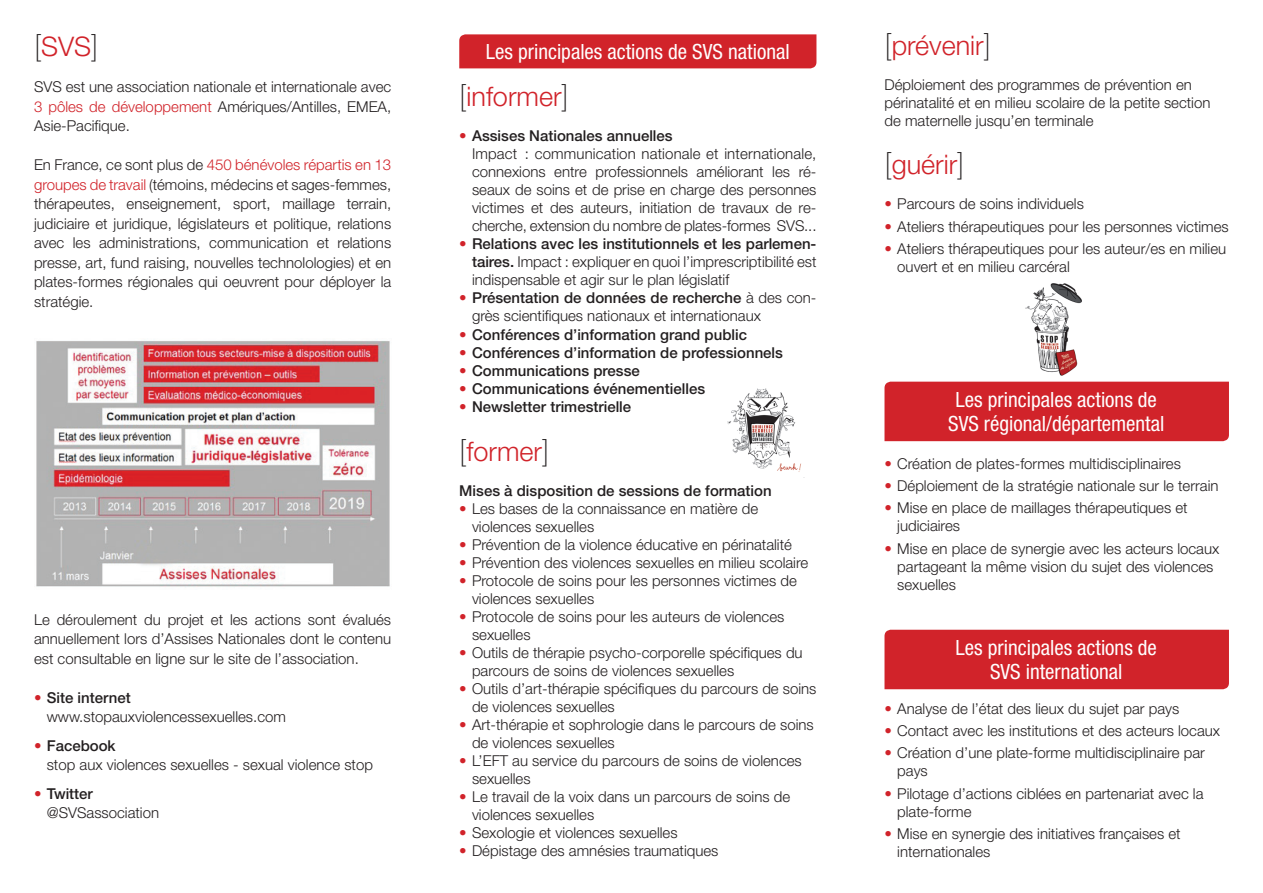
<style>
.page{position:relative;width:1263px;height:893px;background:#fff}
.page>*{position:absolute;margin:0;border:0;box-sizing:border-box;transform-origin:0 0}
.t1{font:300 27px "Helvetica Neue LT Pro";color:#d1232a}
.t2{font:condensed 21px/24px "Helvetica Neue LT Std";color:#fff;text-align:center}
.t3{font:300 15px/18px "Helvetica Neue LT Std";color:#231f20}
.t4{font:500 15px "Helvetica Neue LT Std";color:#231f20}
.s1{font-family:"Helvetica Neue LT Std";font-weight:100;font-size:30px;color:#231f20}
.s2{color:#d1232a}
.s3{font-weight:500}
.s4{font-weight:300;color:#d1232a}
</style>
<div class="page">
<img style="left:1025px;top:283px;width:57px;height:93px">
<img style="left:36px;top:340px;width:354px;height:247px">
<div style="left:459px;top:34px;width:357px;height:34px;background:#d1232a"></div>
<div style="left:884px;top:382px;width:345px;height:59px;background:#d1232a"></div>
<div style="left:884px;top:630px;width:345px;height:59px;background:#d1232a"></div>
<img style="left:727px;top:388px;width:78px;height:90px">
<p class="t1" style="left:34px;top:30px;width:66px"><span class="s1">[</span>SVS<span class="s1">]</span></p>
<p class="t3" style="left:34px;top:77px;width:359px;line-height:19.5px;text-align:justify">SVS est une association nationale et internationale avec <span class="s2">3 pôles de développement</span> Amériques/Antilles, EMEA, Asie-Pacifique.</p>
<p class="t3" style="left:34px;top:155px;width:359px;line-height:19.5px;text-align:justify">En France, ce sont plus de <span class="s2">450 bénévoles répartis en 13 groupes de travail</span> (témoins, médecins et sages-femmes, thérapeutes, enseignement, sport, maillage terrain, judiciaire et juridique, législateurs et politique, relations avec les administrations, communication et relations presse, art, fund raising, nouvelles technolologies) et en plates-formes régionales qui oeuvrent pour déployer la stratégie.</p>
<p class="t3" style="left:34px;top:609px;width:359px;line-height:19.5px;text-align:justify">Le déroulement du projet et les actions sont évalués annuellement lors d’Assises Nationales dont le contenu est consultable en ligne sur le site de l’association.</p>
<p class="t3" style="left:47px;top:687px;width:241px;line-height:19.5px;text-indent:-13px"><span class="s2">•</span> <span class="s3">Site internet </span>www.stopauxviolencessexuelles.com</p>
<p class="t4" style="left:34px;top:737px;width:83px"><span class="s4">•</span> Facebook</p>
<p class="t3" style="left:47px;top:756px;width:328px">stop aux violences sexuelles - sexual violence stop</p>
<p class="t4" style="left:34px;top:785px;width:60px"><span class="s4">•</span> Twitter</p>
<p class="t3" style="left:47px;top:804px;width:114px">@SVSassociation</p>
<p class="t2" style="left:486px;top:39px;width:305px">Les principales actions de SVS national</p>
<p class="t1" style="left:459px;top:80px;width:111px"><span class="s1">[</span>informer<span class="s1">]</span></p>
<p class="t4" style="left:459px;top:127px;width:215px"><span class="s4">•</span> Assises Nationales annuelles</p>
<p class="t3" style="left:472px;top:145px;width:346px;text-align:justify">Impact : communication nationale et internationale, connexions entre professionnels améliorant les ré&shy;seaux de soins et de prise en charge des personnes victimes et des auteurs, initiation de travaux de re&shy;cherche, extension du nombre de plates-formes SVS...</p>
<p class="t3" style="left:472px;top:235px;width:346px;text-align:justify;text-indent:-13px"><span class="s2">•</span> <span class="s3">Relations avec les institutionnels et les parlemen&shy;taires.</span> Impact : expliquer en quoi l’imprescriptibilité est indispensable et agir sur le plan législatif</p>
<p class="t3" style="left:472px;top:289px;width:346px;text-indent:-13px"><span class="s2">•</span> <span class="s3">Présentation de données de recherche</span> à des con&shy;grès scientifiques nationaux et internationaux</p>
<p class="t4" style="left:459px;top:325px;width:289px"><span class="s4">•</span> Conférences d’information grand public</p>
<p class="t4" style="left:459px;top:343px;width:325px"><span class="s4">•</span> Conférences d’information de professionnels</p>
<p class="t4" style="left:459px;top:361px;width:182px"><span class="s4">•</span> Communications presse</p>
<p class="t4" style="left:459px;top:379px;width:247px"><span class="s4">•</span> Communications événementielles</p>
<p class="t4" style="left:459px;top:397px;width:173px"><span class="s2">•</span> Newsletter trimestrielle</p>
<p class="t1" style="left:459px;top:435px;width:91px"><span class="s1">[</span>former<span class="s1">]</span></p>
<p class="t4" style="left:459px;top:482px;width:314px">Mises à disposition de sessions de formation</p>
<p class="t3" style="left:472px;top:499px;width:288px;text-indent:-13px"><span class="s2">•</span> Les bases de la connaissance en matière de violences sexuelles</p>
<p class="t3" style="left:459px;top:535px;width:334px"><span class="s2">•</span> Prévention de la violence éducative en périnatalité</p>
<p class="t3" style="left:459px;top:553px;width:350px"><span class="s2">•</span> Prévention des violences sexuelles en milieu scolaire</p>
<p class="t3" style="left:472px;top:571px;width:326px;text-indent:-13px"><span class="s2">•</span> Protocole de soins pour les personnes victimes de violences sexuelles</p>
<p class="t3" style="left:472px;top:607px;width:314px;text-indent:-13px"><span class="s2">•</span> Protocole de soins pour les auteurs de violences sexuelles</p>
<p class="t3" style="left:472px;top:643px;width:332px;text-indent:-13px"><span class="s2">•</span> Outils de thérapie psycho-corporelle spécifiques du parcours de soins de violences sexuelles</p>
<p class="t3" style="left:472px;top:679px;width:346px;text-indent:-13px"><span class="s2">•</span> Outils d’art-thérapie spécifiques du parcours de soins de violences sexuelles</p>
<p class="t3" style="left:472px;top:715px;width:343px;text-indent:-13px"><span class="s2">•</span> Art-thérapie et sophrologie dans le parcours de soins de violences sexuelles</p>
<p class="t3" style="left:472px;top:751px;width:331px;text-indent:-13px"><span class="s2">•</span> L’EFT au service du parcours de soins de violences sexuelles</p>
<p class="t3" style="left:472px;top:787px;width:320px;text-indent:-13px"><span class="s2">•</span> Le travail de la voix dans un parcours de soins de violences sexuelles</p>
<p class="t3" style="left:459px;top:823px;width:220px"><span class="s2">•</span> Sexologie et violences sexuelles</p>
<p class="t3" style="left:459px;top:841px;width:261px"><span class="s2">•</span> Dépistage des amnésies traumatiques</p>
<p class="t1" style="left:884px;top:29px;width:108px"><span class="s1">[</span>prévenir<span class="s1">]</span></p>
<p class="t3" style="left:884px;top:76px;width:309px">Déploiement des programmes de prévention en</p>
<p class="t3" style="left:884px;top:94px;width:327px">périnatalité et en milieu scolaire de la petite section de maternelle jusqu’en terminale</p>
<p class="t1" style="left:884px;top:148px;width:81px"><span class="s1">[</span>guérir<span class="s1">]</span></p>
<p class="t3" style="left:884px;top:195px;width:201px"><span class="s2">•</span> Parcours de soins individuels</p>
<p class="t3" style="left:884px;top:217px;width:346px"><span class="s2">•</span> Ateliers thérapeutiques pour les personnes victimes</p>
<p class="t3" style="left:897px;top:239px;width:330px;text-indent:-13px"><span class="s2">•</span> Ateliers thérapeutiques pour les auteur/es en milieu ouvert et en milieu carcéral</p>
<p class="t2" style="left:948px;top:387px;width:218px">Les principales actions de<br>SVS régional/départemental</p>
<p class="t3" style="left:884px;top:454px;width:298px"><span class="s2">•</span> Création de plates-formes multidisciplinaires</p>
<p class="t3" style="left:884px;top:476px;width:335px"><span class="s2">•</span> Déploiement de la stratégie nationale sur le terrain</p>
<p class="t3" style="left:897px;top:499px;width:292px;text-indent:-13px"><span class="s2">•</span> Mise en place de maillages thérapeutiques et judiciaires</p>
<p class="t3" style="left:897px;top:539px;width:324px;text-indent:-13px"><span class="s2">•</span> Mise en place de synergie avec les acteurs locaux partageant la même vision du sujet des violences sexuelles</p>
<p class="t2" style="left:955px;top:635px;width:203px">Les principales actions de<br>SVS international</p>
<p class="t3" style="left:884px;top:699px;width:296px"><span class="s2">•</span> Analyse de l’état des lieux du sujet par pays</p>
<p class="t3" style="left:884px;top:721px;width:337px"><span class="s2">•</span> Contact avec les institutions et des acteurs locaux</p>
<p class="t3" style="left:897px;top:744px;width:309px;text-indent:-13px"><span class="s2">•</span> Création d’une plate-forme multidisciplinaire par pays</p>
<p class="t3" style="left:897px;top:784px;width:308px;text-indent:-13px"><span class="s2">•</span> Pilotage d’actions ciblées en partenariat avec la plate-forme</p>
<p class="t3" style="left:897px;top:824px;width:285px;text-indent:-13px"><span class="s2">•</span> Mise en synergie des initiatives françaises et internationales</p>
</div>
